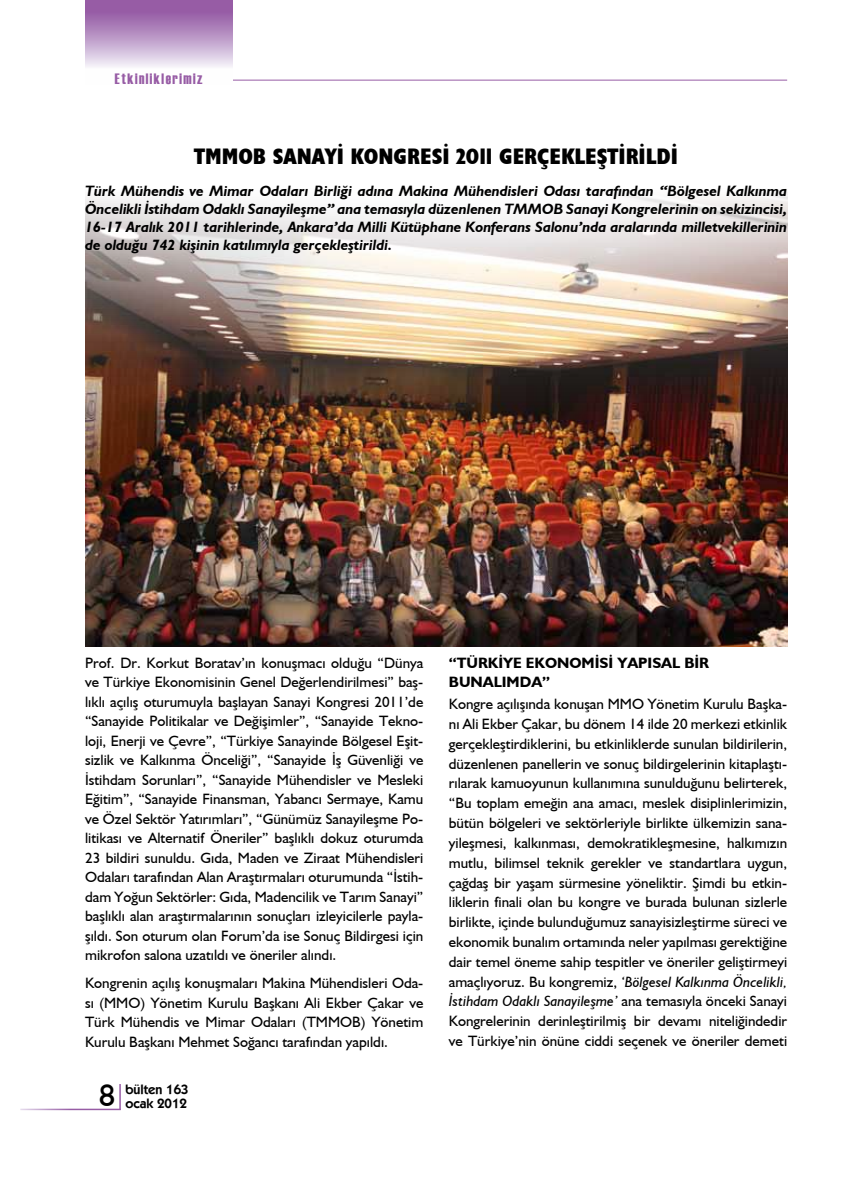
<style>
.page{position:relative;width:851px;height:1191px;background:#fff}
.page>*{position:absolute;margin:0;border:0;box-sizing:border-box;transform-origin:0 0}
.t1{font:31.5px "Humanist 521 BT";color:#000}
.t2{font:700 condensed 22.5px "Humanist 521 BT Xtra";color:#000}
.t3{font:15px/19.5px "Humanist 521 BT";color:#000;text-align:justify}
.t4{font:italic 700 15px/18px "Humanist 521 BT";color:#000;text-align:justify}
.t5{font:700 15px/19.8px "Humanist 521 BT";color:#000}
.t6{font:15px "Haettenschweiler";letter-spacing:.1em;color:#975ca5}
.t7{font:600 13.5px/13.5px "Kabel IT Cby BT";color:#000}
.s1{font-style:italic}
</style>
<div class="page">
<hr style="left:161px;top:80px;width:626px;height:1px;background:#975ca5">
<svg style="left:85px;top:0;width:147px;height:81px"></svg>
<hr style="left:119px;top:1084px;width:2px;height:25px;background:#975ca5">
<hr style="left:20px;top:1108px;width:101px;height:2px;background:#fff">
<img style="left:85px;top:192px;width:702px;height:454px">
<p class="t6" style="left:115px;top:69px;width:89px">Etkinliklerimiz</p>
<h2 class="t2" style="left:194px;top:142px;width:485px">TMMOB SANAYİ KONGRESİ 2011 GERÇEKLEŞTİRİLDİ</h2>
<p class="t4" style="left:85px;top:182px;width:703px">Türk Mühendis ve Mimar Odaları Birliği adına Makina Mühendisleri Odası tarafından “Bölgesel Kalkınma Öncelikli İstihdam Odaklı Sanayileşme” ana temasıyla düzenlenen TMMOB Sanayi Kongrelerinin on sekizincisi, 16-17 Aralık 2011 tarihlerinde, Ankara’da Milli Kütüphane Konferans Salonu’nda aralarında milletvekillerinin de olduğu 742 kişinin katılımıyla gerçekleştirildi.</p>
<p class="t3" style="left:85px;top:652px;width:340px">Prof. Dr. Korkut Boratav’ın konuşmacı olduğu “Dünya ve Türkiye Ekonomisinin Genel Değerlendirilmesi” baş&shy;lıklı açılış oturumuyla başlayan Sanayi Kongresi 2011’de “Sanayide Politikalar ve Değişimler”, “Sanayide Tekno&shy;loji, Enerji ve Çevre”, “Türkiye Sanayinde Bölgesel Eşit&shy;sizlik ve Kalkınma Önceliği”, “Sanayide İş Güvenliği ve İstihdam Sorunları”, “Sanayide Mühendisler ve Mesleki Eğitim”, “Sanayide Finansman, Yabancı Sermaye, Kamu ve Özel Sektör Yatırımları”, “Günümüz Sanayileşme Po&shy;litikası ve Alternatif Öneriler” başlıklı dokuz oturumda 23 bildiri sunuldu. Gıda, Maden ve Ziraat Mühendisleri Odaları tarafından Alan Araştırmaları oturumunda “İstih&shy;dam Yoğun Sektörler: Gıda, Madencilik ve Tarım Sanayi” başlıklı alan araştırmalarının sonuçları izleyicilerle payla&shy;şıldı. Son oturum olan Forum’da ise Sonuç Bildirgesi için mikrofon salona uzatıldı ve öneriler alındı.</p>
<p class="t3" style="left:85px;top:973px;width:340px">Kongrenin açılış konuşmaları Makina Mühendisleri Oda&shy;sı (MMO) Yönetim Kurulu Başkanı Ali Ekber Çakar ve Türk Mühendis ve Mimar Odaları (TMMOB) Yönetim Kurulu Başkanı Mehmet Soğancı tarafından yapıldı.</p>
<h1 class="t1" style="left:99px;top:1076px;width:17px">8</h1>
<p class="t7" style="left:125px;top:1082px;width:65px">bülten 163 ocak 2012</p>
<p class="t5" style="left:449px;top:652px;width:262px">“TÜRKİYE EKONOMİSİ YAPISAL BİR<br>BUNALIMDA”</p>
<p class="t3" style="left:449px;top:694px;width:340px">Kongre açılışında konuşan MMO Yönetim Kurulu Başka&shy;nı Ali Ekber Çakar, bu dönem 14 ilde 20 merkezi etkinlik gerçekleştirdiklerini, bu etkinliklerde sunulan bildirilerin, düzenlenen panellerin ve sonuç bildirgelerinin kitaplaştı&shy;rılarak kamuoyunun kullanımına sunulduğunu belirterek, “Bu toplam emeğin ana amacı, meslek disiplinlerimizin, bütün bölgeleri ve sektörleriyle birlikte ülkemizin sana&shy;yileşmesi, kalkınması, demokratikleşmesine, halkımızın mutlu, bilimsel teknik gerekler ve standartlara uygun, çağdaş bir yaşam sürmesine yöneliktir. Şimdi bu etkin&shy;liklerin finali olan bu kongre ve burada bulunan sizlerle birlikte, içinde bulunduğumuz sanayisizleştirme süreci ve ekonomik bunalım ortamında neler yapılması gerektiğine dair temel öneme sahip tespitler ve öneriler geliştirmeyi amaçlıyoruz. Bu kongremiz, <span class="s1">‘Bölgesel Kalkınma Öncelikli, İstihdam Odaklı Sanayileşme’</span> ana temasıyla önceki Sanayi Kongrelerinin derinleştirilmiş bir devamı niteliğindedir ve Türkiye’nin önüne ciddi seçenek ve öneriler demeti</p>
</div>
